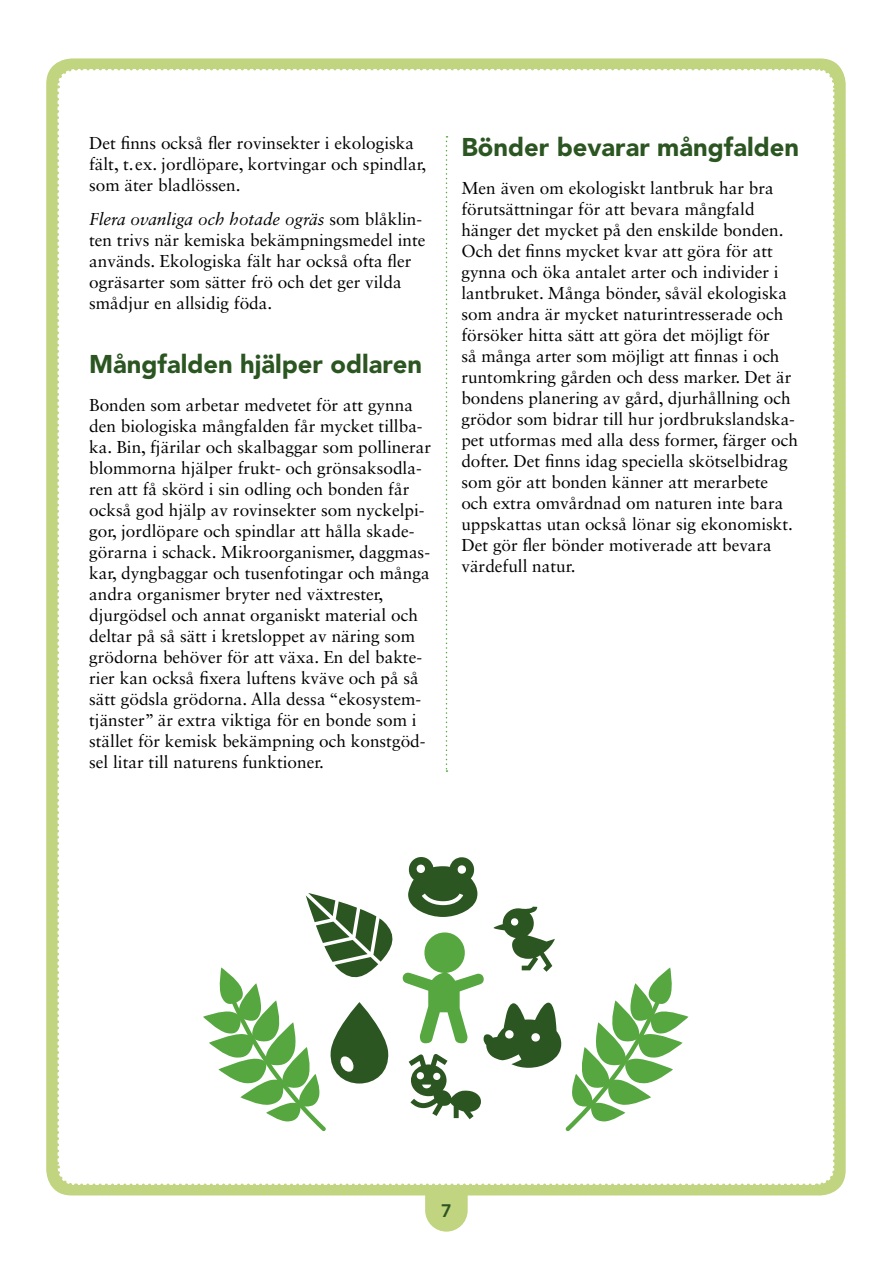
<style>
.page{position:relative;width:893px;height:1263px;background:#fff}
.page>*{position:absolute;margin:0;border:0;box-sizing:border-box;transform-origin:0 0}
.t1{font:900 25.5px "Avenir";color:#2b5521}
.t2{font:800 18px "Avenir";color:#2b5521}
.t3{font:17.25px/21px "Sabon LT Std";color:#000}
.s1{font-style:italic}
</style>
<div class="page">
<div style="left:46px;top:58px;width:800px;height:1137px;background:#c1d47f;border-radius:26px"></div>
<div style="left:54px;top:69px;width:783px;height:1162px;background:#fff"></div>
<p class="t3" style="left:89px;top:133px;width:339px">Det finns också fler rovinsekter i ekologiska fält, t.ex. jordlöpare, kortvingar och spindlar, som äter bladlössen.</p>
<p class="t3" style="left:89px;top:208px;width:338px"><span class="s1">Flera ovanliga och hotade ogräs</span> som blåklin&shy;ten trivs när kemiska bekämpningsmedel inte används. Ekologiska fält har också ofta fler ogräsarter som sätter frö och det ger vilda smådjur en allsidig föda.</p>
<h1 class="t1" style="left:89px;top:349px;width:334px">Mångfalden hjälper odlaren</h1>
<p class="t3" style="left:89px;top:394px;width:343px">Bonden som arbetar medvetet för att gynna den biologiska mångfalden får mycket tillba&shy;ka. Bin, fjärilar och skalbaggar som pollinerar blommorna hjälper frukt- och grönsaksodla&shy;ren att få skörd i sin odling och bonden får också god hjälp av rovinsekter som nyckelpi&shy;gor, jordlöpare och spindlar att hålla skade&shy;görarna i schack. Mikroorganismer, daggmas&shy;kar, dyngbaggar och tusenfotingar och många andra organismer bryter ned växtrester, djurgödsel och annat organiskt material och deltar på så sätt i kretsloppet av näring som grödorna behöver för att växa. En del bakte&shy;rier kan också fixera luftens kväve och på så sätt gödsla grödorna. Alla dessa “ekosystem&shy;tjänster” är extra viktiga för en bonde som i stället för kemisk bekämpning och konstgöd&shy;sel litar till naturens funktioner.</p>
<h1 class="t1" style="left:461px;top:132px;width:339px">Bönder bevarar mångfalden</h1>
<p class="t3" style="left:461px;top:178px;width:338px">Men även om ekologiskt lantbruk har bra förutsättningar för att bevara mångfald hänger det mycket på den enskilde bonden.<br>Och det finns mycket kvar att göra för att gynna och öka antalet arter och individer i lantbruket. Många bönder, såväl ekologiska som andra är mycket naturintresserade och försöker hitta sätt att göra det möjligt för<br>så många arter som möjligt att finnas i och runtomkring gården och dess marker. Det är bondens planering av gård, djurhållning och grödor som bidrar till hur jordbrukslandska&shy;pet utformas med alla dess former, färger och dofter. Det finns idag speciella skötselbidrag som gör att bonden känner att merarbete och extra omvårdnad om naturen inte bara uppskattas utan också lönar sig ekonomiskt.<br>Det gör fler bönder motiverade att bevara värdefull natur.</p>
<p class="t2" style="left:441px;top:1200px;width:12px">7</p>
</div>
